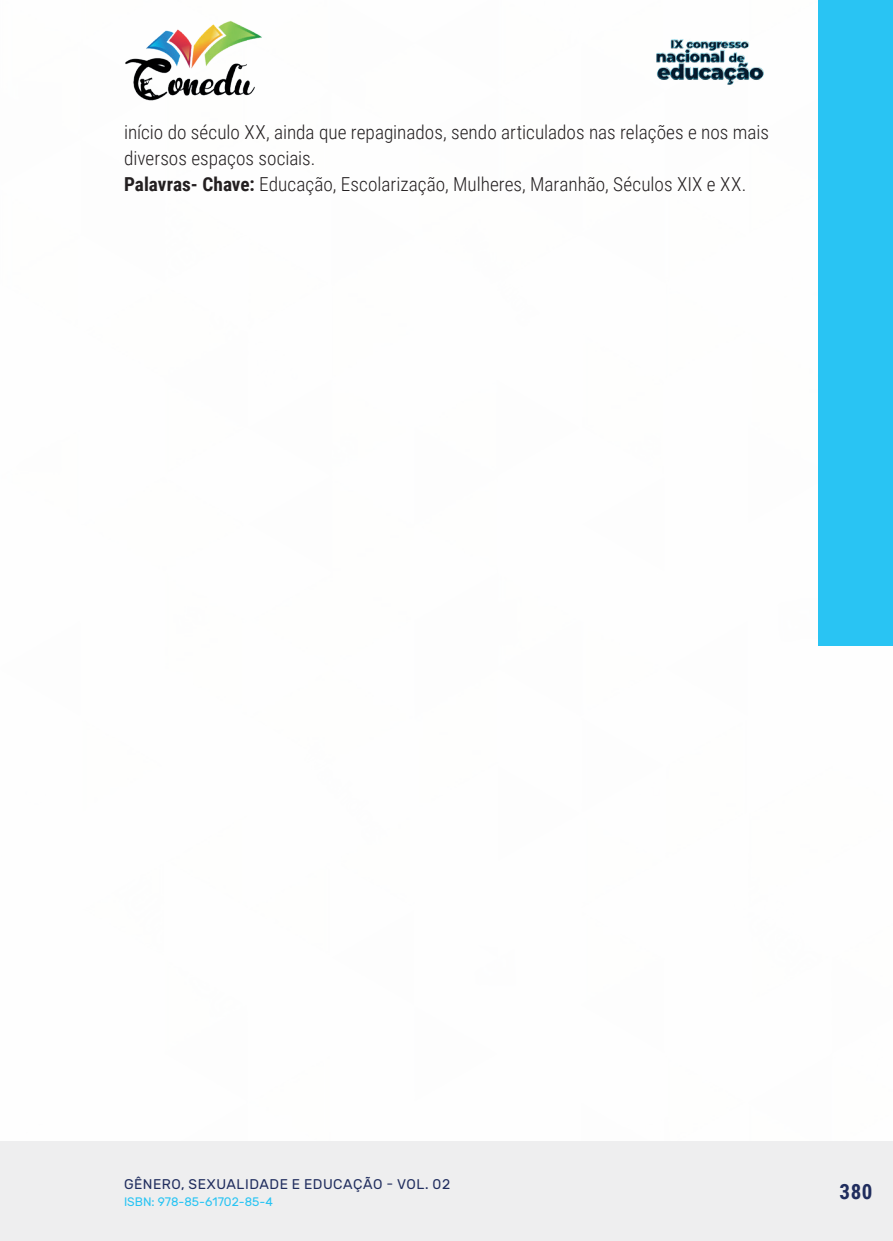
<style>
.page{position:relative;width:893px;height:1241px;background:#fff}
.page>*{position:absolute;margin:0;border:0;box-sizing:border-box;transform-origin:0 0}
.t1{font:700 21px "Roboto Condensed";color:#202d5e}
._5_CORPO_RESUMO{font:300 19.25px/26.2px "Roboto Condensed";color:#231f20}
._6_PALAVRAS-CHAVE{font:300 19.25px "Roboto Condensed";color:#231f20}
.t2{font:14px "Rubik";letter-spacing:.035em;color:#202d5e}
.t3{font:12.25px "Rubik";color:#29c4f3}
.s1{font-weight:700}
</style>
<div class="page">
<div style="left:0;top:1141px;width:893px;height:99px;background:#eeeeef"></div>
<img style="left:125px;top:20px;width:137px;height:81px">
<img style="left:656px;top:39px;width:108px;height:46px">
<div style="left:819px;top:0;width:74px;height:645px;background:#29c4f3"></div>
<p class="_5_CORPO_RESUMO" style="left:124px;top:118px;width:646px">início do século XX, ainda que repaginados, sendo articulados nas relações e nos mais diversos espaços sociais.</p>
<p class="_6_PALAVRAS-CHAVE" style="left:124px;top:171px;width:624px"><span class="s1">Palavras- Chave:</span> Educação, Escolarização, Mulheres, Maranhão, Séculos XIX e XX.</p>
<p class="t2" style="left:124px;top:1175px;width:328px">GÊNERO, SEXUALIDADE E EDUCAÇÃO - VOL. 02</p>
<p class="t3" style="left:124px;top:1194px;width:150px">ISBN: 978-85-61702-85-4</p>
<p class="t1" style="left:839px;top:1176px;width:34px">380</p>
</div>
